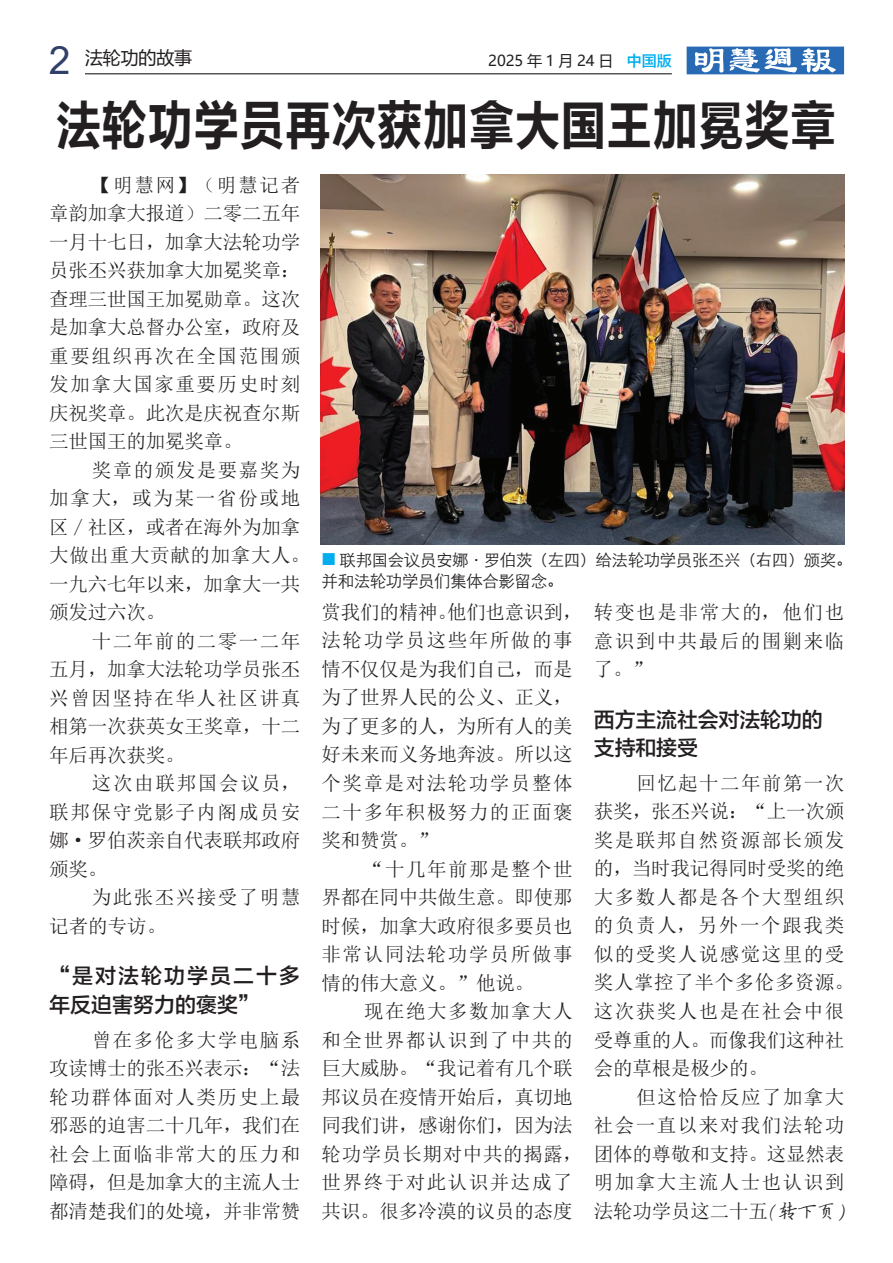
<style>
.page{position:relative;width:893px;height:1263px;background:#fff}
.page>*{position:absolute;margin:0;border:0;box-sizing:border-box;transform-origin:0 0}
.t1{font:54px "FZLTCHK GBK1 0";color:#231f20;scale:.85 1}
.t2{font:21px/28.5px "FZLTZHK GBK1 0";letter-spacing:.095em;color:#231f20}
.t3{font:21px/28.5px "FZLTZHK GBK1 0";color:#231f20}
.t4{font:19.5px/28.5px "N Sim Sun";letter-spacing:.035em;color:#231f20;text-align:justify}
.t5{font:19.5px/28.5px "N Sim Sun";letter-spacing:.075em;color:#231f20}
.t6{font:19.5px/28.5px "N Sim Sun";letter-spacing:-.01em;color:#231f20}
.t7{font:18px "Microsoft Ya Hei";letter-spacing:-.01em;color:#231f20}
.t8{font:16.5px/21px "ST Xihei";letter-spacing:-.025em;color:#231f20}
.t9{font:15px "Microsoft Ya Hei";color:#231f20}
.s1{font-family:"Arial";font-size:39px;color:#30406a}
.s2{font-family:"FZLTZHK GBK1 0";color:#00aeef}
.s3{font-family:"FZYBKSJW GB1 0"}
</style>
<div class="page">
<hr style="left:85px;top:73px;width:587px;height:1px;background:#231f20">
<svg style="left:687px;top:47px;width:157px;height:27px"></svg>
<img style="left:321px;top:175px;width:524px;height:369px">
<p class="t7" style="left:49px;top:46px;width:145px"><span class="s1">2</span> 法轮功的故事</p>
<p class="t9" style="left:488px;top:50px;width:185px">2025 年 1 月 24 日 <span class="s2">中国版</span></p>
<h1 class="t1" style="left:56px;top:95px;width:920px">法轮功学员再次获加拿大国王加冕奖章</h1>
<p class="t4" style="left:49px;top:170px;width:253px;text-indent:43px">【明慧网】（明慧记者章韵加拿大报道）二零二五年一月十七日，加拿大法轮功学员张丕兴获加拿大加冕奖章：查理三世国王加冕勋章。这次是加拿大总督办公室，政府及重要组织再次在全国范围颁发加拿大国家重要历史时刻庆祝奖章。此次是庆祝查尔斯三世国王的加冕奖章。</p>
<p class="t4" style="left:49px;top:455px;width:262px;text-align:left;text-indent:43px">奖章的颁发是要嘉奖为加拿大，或为某一省份或地区 / 社区，或者在海外为加拿大做出重大贡献的加拿大人。一九六七年以来，加拿大一共颁发过六次。</p>
<p class="t4" style="left:49px;top:626px;width:253px;text-indent:43px">十二年前的二零一二年五月，加拿大法轮功学员张丕兴曾因坚持在华人社区讲真相第一次获英女王奖章，十二年后再次获奖。</p>
<p class="t4" style="left:49px;top:769px;width:253px;text-indent:43px">这次由联邦国会议员，联邦保守党影子内阁成员安娜·罗伯茨亲自代表联邦政府颁奖。</p>
<p class="t5" style="left:49px;top:883px;width:253px;text-indent:43px">为此张丕兴接受了明慧记者的专访。</p>
<p class="t2" style="left:49px;top:962px;width:252px">“是对法轮功学员二十多年反迫害努力的褒奖”</p>
<p class="t4" style="left:49px;top:1025px;width:253px;text-indent:43px">曾在多伦多大学电脑系攻读博士的张丕兴表示：“法轮功群体面对人类历史上最邪恶的迫害二十几年，我们在社会上面临非常大的压力和障碍，但是加拿大的主流人士都清楚我们的处境，并非常赞</p>
<p class="t8" style="left:322px;top:549px;width:532px;text-indent:18px">联邦国会议员安娜·罗伯茨（左四）给法轮功学员张丕兴（右四）颁奖。并和法轮功学员们集体合影留念。</p>
<p class="t6" style="left:322px;top:598px;width:262px">赏我们的精神。他们也意识到，法轮功学员这些年所做的事情不仅仅是为我们自己，而是为了世界人民的公义、正义，为了更多的人，为所有人的美好未来而义务地奔波。所以这个奖章是对法轮功学员整体二十多年积极努力的正面褒奖和赞赏。”</p>
<p class="t4" style="left:322px;top:854px;width:253px;text-indent:43px">“十几年前那是整个世界都在同中共做生意。即使那时候，加拿大政府很多要员也非常认同法轮功学员所做事情的伟大意义。”他说。</p>
<p class="t4" style="left:322px;top:997px;width:262px;text-align:left;text-indent:43px">现在绝大多数加拿大人和全世界都认识到了中共的巨大威胁。“我记着有几个联邦议员在疫情开始后，真切地同我们讲，感谢你们，因为法轮功学员长期对中共的揭露，世界终于对此认识并达成了共识。很多冷漠的议员的态度</p>
<p class="t4" style="left:594px;top:598px;width:252px">转变也是非常大的，他们也意识到中共最后的围剿来临了。”</p>
<p class="t3" style="left:594px;top:706px;width:230px">西方主流社会对法轮功的支持和接受</p>
<p class="t5" style="left:594px;top:769px;width:262px;text-indent:43px">回忆起十二年前第一次获奖，张丕兴说：“上一次颁奖是联邦自然资源部长颁发的，当时我记得同时受奖的绝大多数人都是各个大型组织的负责人，另外一个跟我类似的受奖人说感觉这里的受奖人掌控了半个多伦多资源。这次获奖人也是在社会中很受尊重的人。而像我们这种社会的草根是极少的。</p>
<p class="t4" style="left:594px;top:1082px;width:252px;text-indent:43px">但这恰恰反应了加拿大社会一直以来对我们法轮功团体的尊敬和支持。这显然表明加拿大主流人士也认识到法轮功学员这二十五<span class="s3">(转下页 )</span></p>
</div>
